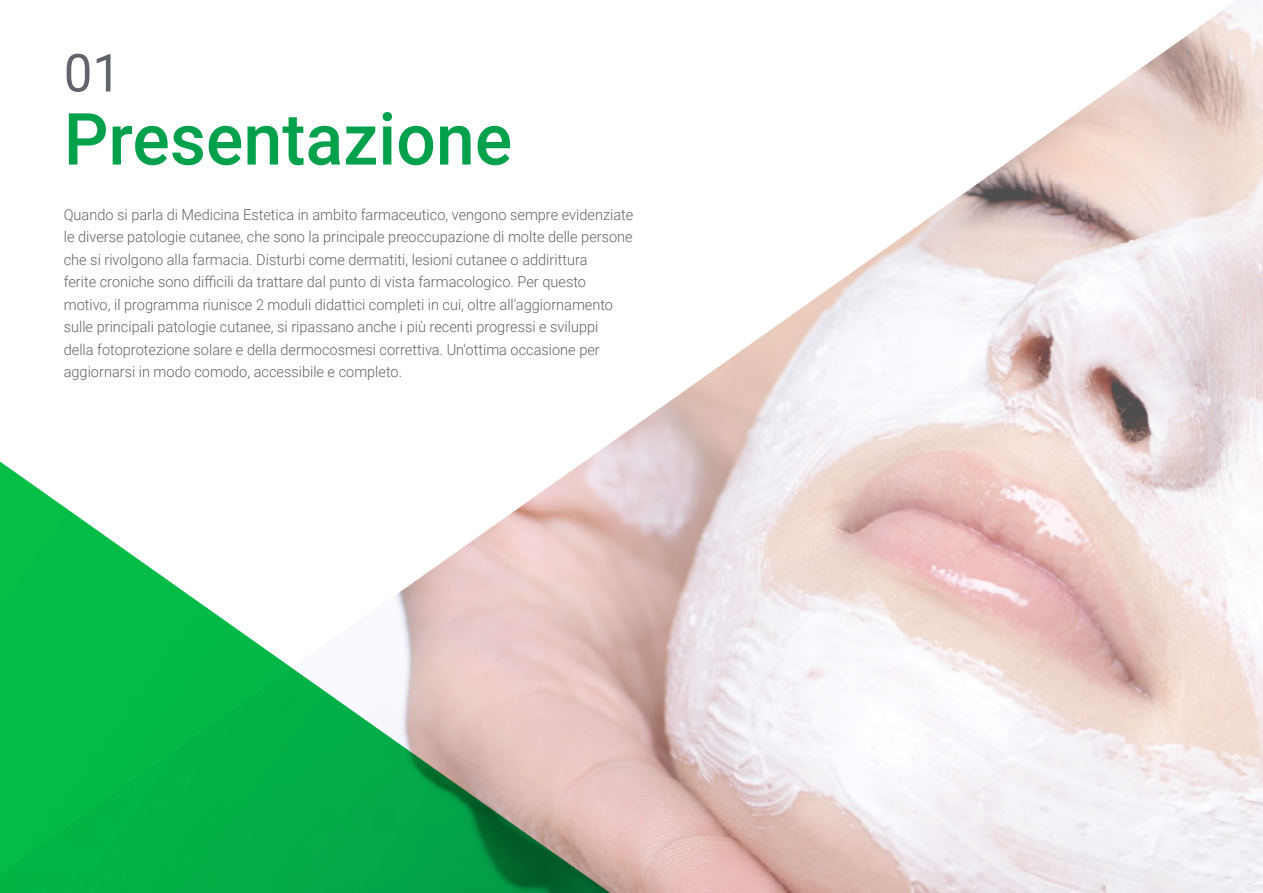
<style>
.page{position:relative;width:1263px;height:893px;background:#fff}
.page>*{position:absolute;margin:0;border:0;box-sizing:border-box;transform-origin:0 0}
.t1{font:500 72px "Roboto";color:#04a14d}
.t2{font:52.5px "Roboto";color:#61646a}
.t3{font:300 15px/22.5px "Roboto";color:#61646a}
</style>
<div class="page">
<img style="left:607px;top:0;width:656px;height:893px">
<svg style="left:0;top:446px;width:640px;height:447px"></svg>
<h2 class="t2" style="left:64px;top:36px;width:59px">01</h2>
<h1 class="t1" style="left:64px;top:89px;width:450px">Presentazione</h1>
<p class="t3" style="left:64px;top:202px;width:571px">Quando si parla di Medicina Estetica in ambito farmaceutico, vengono sempre evidenziate le diverse patologie cutanee, che sono la principale preoccupazione di molte delle persone che si rivolgono alla farmacia. Disturbi come dermatiti, lesioni cutanee o addirittura<br>ferite croniche sono difficili da trattare dal punto di vista farmacologico. Per questo motivo, il programma riunisce 2 moduli didattici completi in cui, oltre all'aggiornamento sulle principali patologie cutanee, si ripassano anche i più recenti progressi e sviluppi<br>della fotoprotezione solare e della dermocosmesi correttiva. Un'ottima occasione per aggiornarsi in modo comodo, accessibile e completo.</p>
</div>
